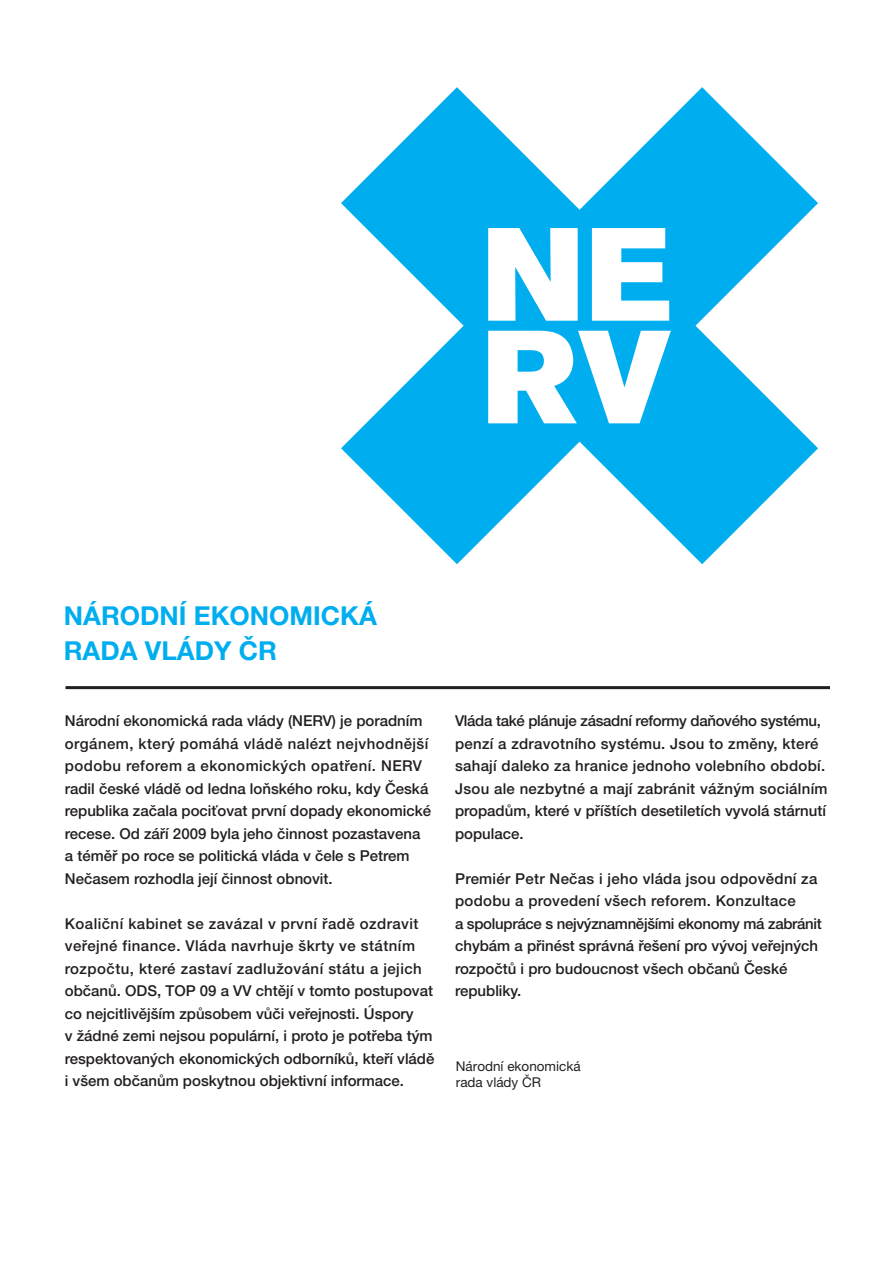
<style>
.page{position:relative;width:893px;height:1263px;background:#fff}
.page>*{position:absolute;margin:0;border:0;box-sizing:border-box;transform-origin:0 0}
.t1{font:700 26.1px/34.5px "Helvetica Neue LT Pro";color:#00aeef}
.t2{font:500 15px/22.5px "Helvetica Neue LT Pro";color:#231f20}
.t3{font:500 15px/22.5px "Helvetica Neue LT Pro";letter-spacing:.02em;color:#231f20}
.t4{font:13.5px/16.2px "Helvetica Neue LT Pro";color:#231f20}
</style>
<div class="page">
<svg style="left:341px;top:87px;width:477px;height:477px;fill:#00aeef"></svg>
<svg style="left:488px;top:228px;width:90px;height:93px"></svg>
<svg style="left:592px;top:228px;width:77px;height:93px"></svg>
<svg style="left:488px;top:331px;width:183px;height:92px"></svg>
<hr style="left:65px;top:686px;width:765px;height:3px;background:#231f20">
<h1 class="t1" style="left:64px;top:598px;width:315px">NÁRODNÍ EKONOMICKÁ<br>RADA VLÁDY ČR</h1>
<p class="t2" style="left:65px;top:710px;width:368px">Národní ekonomická rada vlády (NERV) je poradním orgánem, který pomáhá vládě nalézt nejvhodnější podobu reforem a ekonomických opatření. NERV radil české vládě od ledna loňského roku, kdy Česká republika začala pociťovat první dopady ekonomické recese. Od září 2009 byla jeho činnost pozastavena a téměř po roce se politická vláda v čele s Petrem Nečasem rozhodla její činnost obnovit.</p>
<p class="t2" style="left:65px;top:912px;width:371px">Koaliční kabinet se zavázal v první řadě ozdravit veřejné finance. Vláda navrhuje škrty ve státním rozpočtu, které zastaví zadlužování státu a jejich občanů. ODS, TOP 09 a VV chtějí v tomto postupovat co nejcitlivějším způsobem vůči veřejnosti. Úspory<br>v žádné zemi nejsou populární, i proto je potřeba tým respektovaných ekonomických odborníků, kteří vládě i všem občanům poskytnou objektivní informace.</p>
<p class="t3" style="left:455px;top:710px;width:374px">Vláda také plánuje zásadní reformy daňového systému, penzí a zdravotního systému. Jsou to změny, které sahají daleko za hranice jednoho volebního období.<br>Jsou ale nezbytné a mají zabránit vážným sociálním propadům, které v příštích desetiletích vyvolá stárnutí populace.</p>
<p class="t2" style="left:455px;top:867px;width:368px">Premiér Petr Nečas i jeho vláda jsou odpovědní za podobu a provedení všech reforem. Konzultace<br>a spolupráce s nejvýznamnějšími ekonomy má zabránit chybám a přinést správná řešení pro vývoj veřejných rozpočtů i pro budoucnost všech občanů České republiky.</p>
<p class="t4" style="left:456px;top:1057px;width:126px">Národní ekonomická rada vlády ČR</p>
</div>
